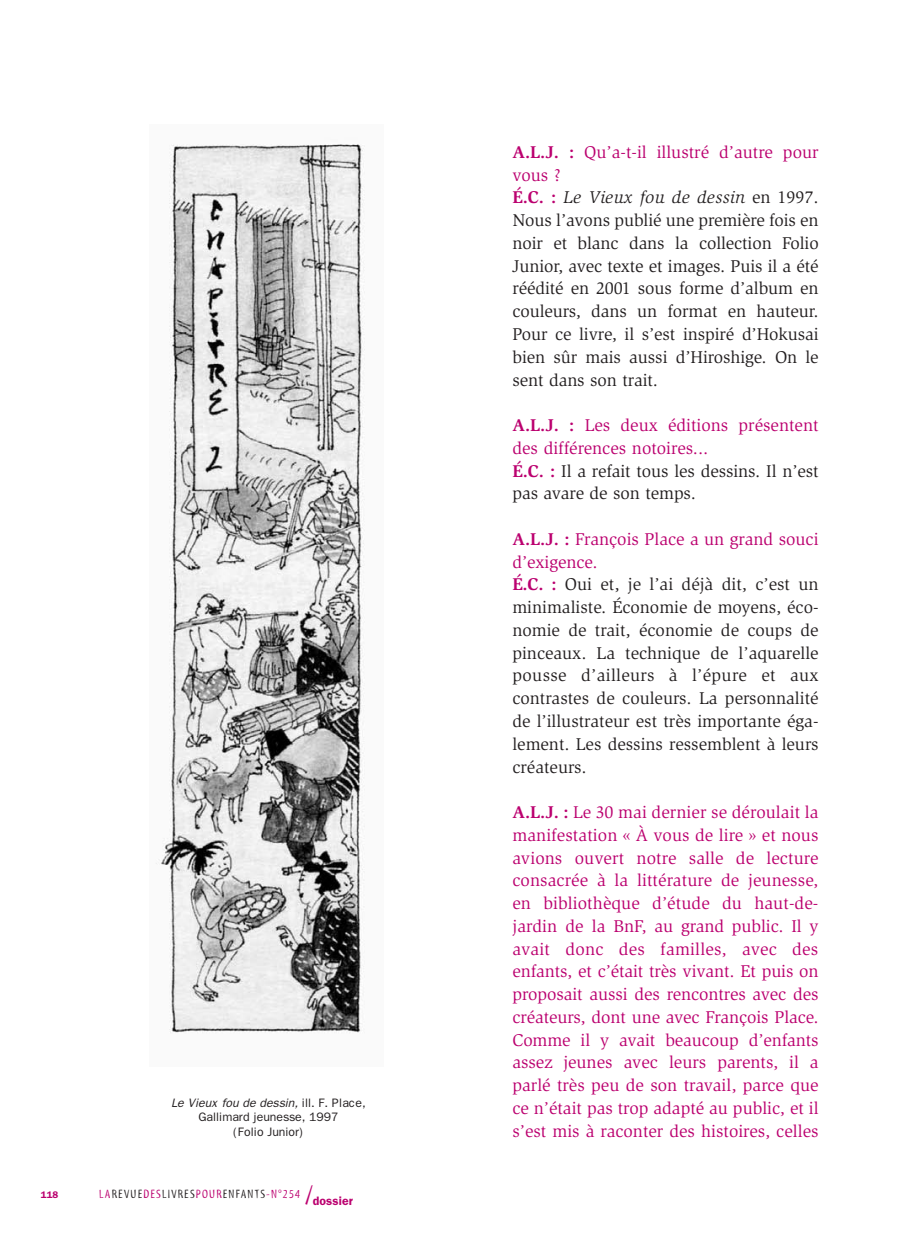
<style>
.page{position:relative;width:918px;height:1241px;background:#fff}
.page>*{position:absolute;margin:0;border:0;box-sizing:border-box;transform-origin:0 0}
.t1{font:17.5px/22.8px "Slimbach";color:#231f20}
.t2{font:17.5px/22.8px "Slimbach";color:#bb016f}
.t3{font:12.25px/14.7px "Franklin Gothic";letter-spacing:-.005em;color:#231f20;text-align:center}
.t4{font:12.25px "Myriad Tilt";letter-spacing:.1em;color:#231f20}
.t5{font:600 9.62px "Franklin Gothic";color:#bb016f}
.s1{font-style:italic}
.s2{color:#bb016f}
.s3{font-size:26.25px;color:#bb016f}
.s4{font-family:"Franklin Gothic";font-weight:600;color:#bb016f}
.s5{font-weight:700;color:#bb016f}
.s6{font-weight:700}
.s7{color:#231f20}
</style>
<div class="page">
<img style="left:156px;top:144px;width:209px;height:889px">
<p class="t5" style="left:41px;top:1188px;width:19px">118</p>
<p class="t3" style="left:171px;top:1094px;width:196px"><span class="s1">Le Vieux fou de dessin,</span> ill. F. Place,<br>Gallimard jeunesse, 1997<br>(Folio Junior)</p>
<p class="t4" style="left:99px;top:1188px;width:255px"><span class="s2">LA</span>REVUE<span class="s2">DES</span>LIVRES<span class="s2">POUR</span>ENFANTS<span class="s2">-N°254</span> <span class="s3">/</span><span class="s4">dossier</span></p>
<p class="t1" style="left:512px;top:142px;width:308px"><span class="s5">A.L.J. :</span> <span class="s2">Qu’a-t-il illustré d’autre pour vous ?<br></span><span class="s5">É.C. :</span> <span class="s1">Le Vieux fou de dessin</span> en 1997.<br>Nous l’avons publié une première fois en noir et blanc dans la collection Folio Junior, avec texte et images. Puis il a été réédité en 2001 sous forme d’album en couleurs, dans un format en hauteur.<br>Pour ce livre, il s’est inspiré d’Hokusai bien sûr mais aussi d’Hiroshige. On le sent dans son trait.</p>
<p class="t2" style="left:512px;top:415px;width:308px"><span class="s6">A.L.J. :</span> Les deux éditions présentent des différences notoires...<br><span class="s6">É.C. :</span> <span class="s7">Il a refait tous les dessins. Il n’est pas avare de son temps.</span></p>
<p class="t1" style="left:512px;top:529px;width:308px"><span class="s5">A.L.J. :</span> <span class="s2">François Place a un grand souci d’exigence.<br></span><span class="s5">É.C. :</span> Oui et, je l’ai déjà dit, c’est un minimaliste. Économie de moyens, éco&shy;nomie de trait, économie de coups de pinceaux. La technique de l’aquarelle pousse d’ailleurs à l’épure et aux contrastes de couleurs. La personnalité de l’illustrateur est très importante éga&shy;lement. Les dessins ressemblent à leurs créateurs.</p>
<p class="t2" style="left:512px;top:802px;width:308px;text-align:justify"><span class="s6">A.L.J. :</span> Le 30 mai dernier se déroulait la manifestation « À vous de lire » et nous avions ouvert notre salle de lecture consacrée à la littérature de jeunesse, en bibliothèque d’étude du haut-de&shy;jardin de la BnF, au grand public. Il y avait donc des familles, avec des enfants, et c’était très vivant. Et puis on proposait aussi des rencontres avec des créateurs, dont une avec François Place.<br>Comme il y avait beaucoup d’enfants assez jeunes avec leurs parents, il a parlé très peu de son travail, parce que ce n’était pas trop adapté au public, et il s’est mis à raconter des histoires, celles</p>
</div>
